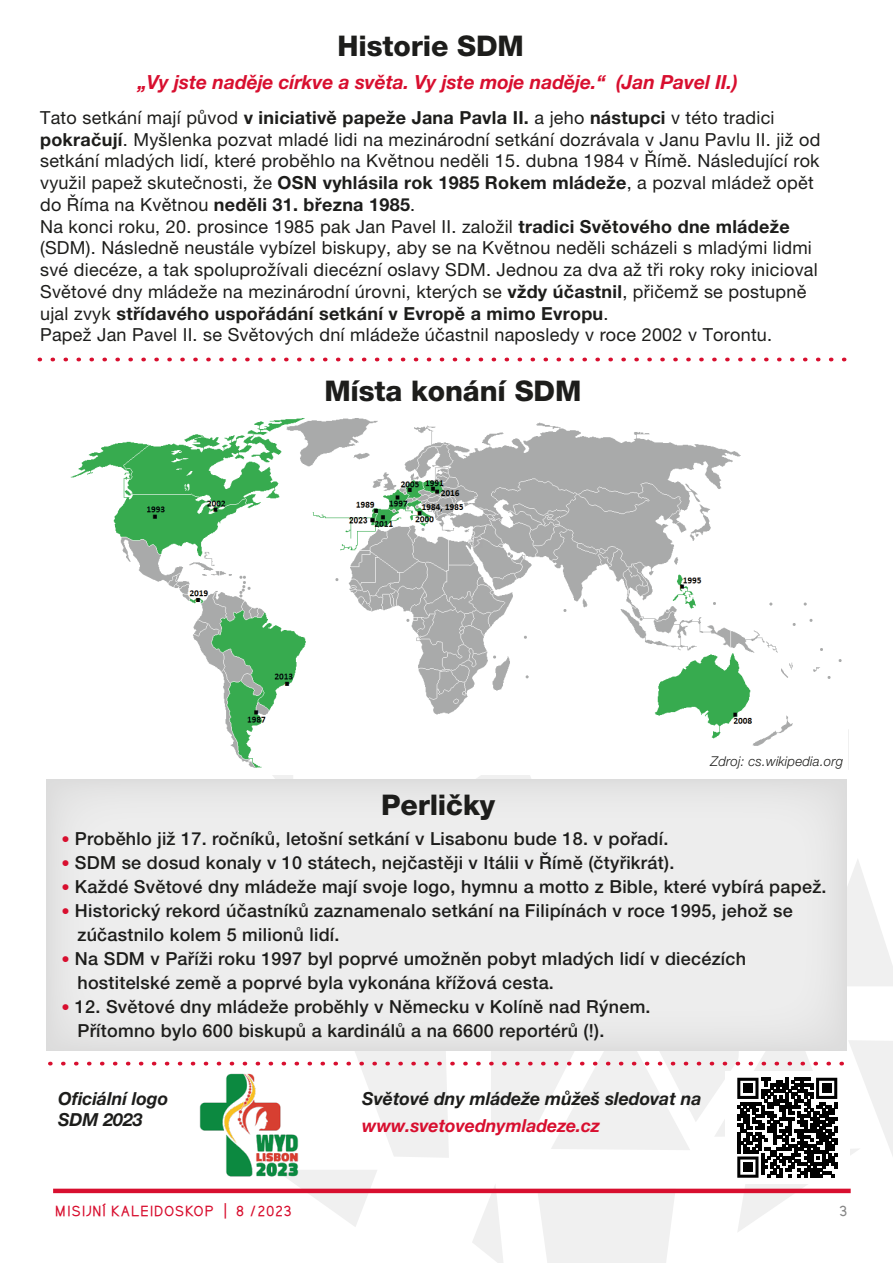
<style>
.page{position:relative;width:893px;height:1263px;background:#fff}
.page>*{position:absolute;margin:0;border:0;box-sizing:border-box;transform-origin:0 0}
.t1{font:800 28.5px "Helvetica Neue LT Pro";letter-spacing:-.005em;color:#1d1d1b}
.t2{font:italic 700 19.5px "Helvetica Neue LT Pro";color:#d80f2f}
.t3{font:18px/21.8px "Helvetica Neue LT Pro";letter-spacing:.015em;color:#1d1d1b}
.t4{font:500 18px/24px "Helvetica Neue LT Pro";letter-spacing:.015em;color:#1d1d1b}
.t5{font:italic 700 18px/21px "Helvetica Neue LT Pro";color:#1d1d1b}
.t6{font:italic 700 18px "Helvetica Neue LT Pro";color:#d80f2f}
.t7{font:italic 300 13.5px "Helvetica Neue LT Pro";letter-spacing:.015em;color:#1d1d1b}
.t8{font:700 12.75px "Kirvy";letter-spacing:.05em;color:#d80f2f}
.t9{font:700 12.75px "Kirvy";color:#878787}
.s1{font-weight:700}
.s2{font-weight:400;font-size:16.5px;color:#d80f2f}
.s3{font-size:15.9px}
</style>
<div class="page">
<svg style="left:39px;top:358px;width:806px;height:3px"></svg>
<svg style="left:50px;top:729px;width:843px;height:534px"></svg>
<div style="left:743px;top:1084px;width:9px;height:9px;background:#010101"></div>
<div style="left:822px;top:1084px;width:9px;height:9px;background:#010101"></div>
<div style="left:743px;top:1162px;width:9px;height:10px;background:#010101"></div>
<img style="left:50px;top:418px;width:798px;height:357px">
<div style="left:46px;top:779px;width:800px;height:272px;background:#ededed"></div>
<div style="left:849px;top:724px;width:44px;height:52px;background:#fff"></div>
<img style="left:183px;top:1060px;width:132px;height:131px">
<h1 class="t1" style="left:338px;top:29px;width:188px">Historie SDM</h1>
<p class="t2" style="left:138px;top:70px;width:601px">„Vy jste naděje církve a světa. Vy jste moje naděje.“ (Jan Pavel II.)</p>
<p class="t3" style="left:40px;top:106px;width:782px">Tato setkání mají původ <span class="s1">v iniciativě papeže Jana Pavla II.</span> a jeho <span class="s1">nástupci</span> v této tradici <span class="s1">pokračují</span>. Myšlenka pozvat mladé lidi na mezinárodní setkání dozrávala v Janu Pavlu II. již od setkání mladých lidí, které proběhlo na Květnou neděli 15. dubna 1984 v Římě. Následující rok využil papež skutečnosti, že <span class="s1">OSN vyhlásila rok 1985 Rokem mládeže</span>, a pozval mládež opět do Říma na Květnou <span class="s1">neděli 31. března 1985</span>.<br>Na konci roku, 20. prosince 1985 pak Jan Pavel II. založil <span class="s1">tradici Světového dne mládeže </span>(SDM). Následně neustále vybízel biskupy, aby se na Květnou neděli scházeli s mladými lidmi své diecéze, a tak spoluprožívali diecézní oslavy SDM. Jednou za dva až tři roky roky inicioval Světové dny mládeže na mezinárodní úrovni, kterých se <span class="s1">vždy účastnil</span>, přičemž se postupně ujal zvyk <span class="s1">střídavého uspořádání setkání v Evropě a mimo Evropu</span>.<br>Papež Jan Pavel II. se Světových dní mládeže účastnil naposledy v roce 2002 v Torontu.</p>
<h1 class="t1" style="left:324px;top:374px;width:259px">Místa konání SDM</h1>
<p class="t7" style="left:711px;top:753px;width:134px">Zdroj: cs.wikipedia.org</p>
<h1 class="t1" style="left:381px;top:788px;width:116px">Perličky</h1>
<p class="t4" style="left:62px;top:826px;width:608px"><span class="s2">•</span> Proběhlo již 17. ročníků, letošní setkání v Lisabonu bude 18. v pořadí.</p>
<p class="t4" style="left:62px;top:850px;width:614px"><span class="s2">•</span> SDM se dosud konaly v 10 státech, nejčastěji v Itálii v Římě (čtyřikrát).</p>
<p class="t4" style="left:62px;top:874px;width:766px"><span class="s2">•</span> Každé Světové dny mládeže mají svoje logo, hymnu a motto z Bible, které vybírá papež.</p>
<p class="t4" style="left:77px;top:898px;width:717px;text-indent:-16px"><span class="s2">•</span> Historický rekord účastníků zaznamenalo setkání na Filipínách v roce 1995, jehož se zúčastnilo kolem 5 milionů lidí.</p>
<p class="t4" style="left:77px;top:946px;width:670px;text-indent:-16px"><span class="s2">•</span> Na SDM v Paříži roku 1997 byl poprvé umožněn pobyt mladých lidí v diecézích hostitelské země a poprvé byla vykonána křížová cesta.</p>
<p class="t4" style="left:77px;top:994px;width:575px;text-indent:-16px"><span class="s2">•</span> 12. Světové dny mládeže proběhly v Německu v Kolíně nad Rýnem.<br>Přítomno bylo 600 biskupů a kardinálů a na 6600 reportérů (!).</p>
<p class="t5" style="left:58px;top:1088px;width:112px">Oficiální logo<br>SDM 2023</p>
<p class="t5" style="left:362px;top:1088px;width:341px">Světové dny mládeže můžeš sledovat na</p>
<p class="t6" style="left:362px;top:1114px;width:239px">www.svetovednymladeze.cz</p>
<p class="t8" style="left:56px;top:1203px;width:238px">MISIJNÍ KALEIDOSKOP <span class="s3">|</span> 8 /2023</p>
<p class="t9" style="left:840px;top:1203px;width:9px">3</p>
</div>
